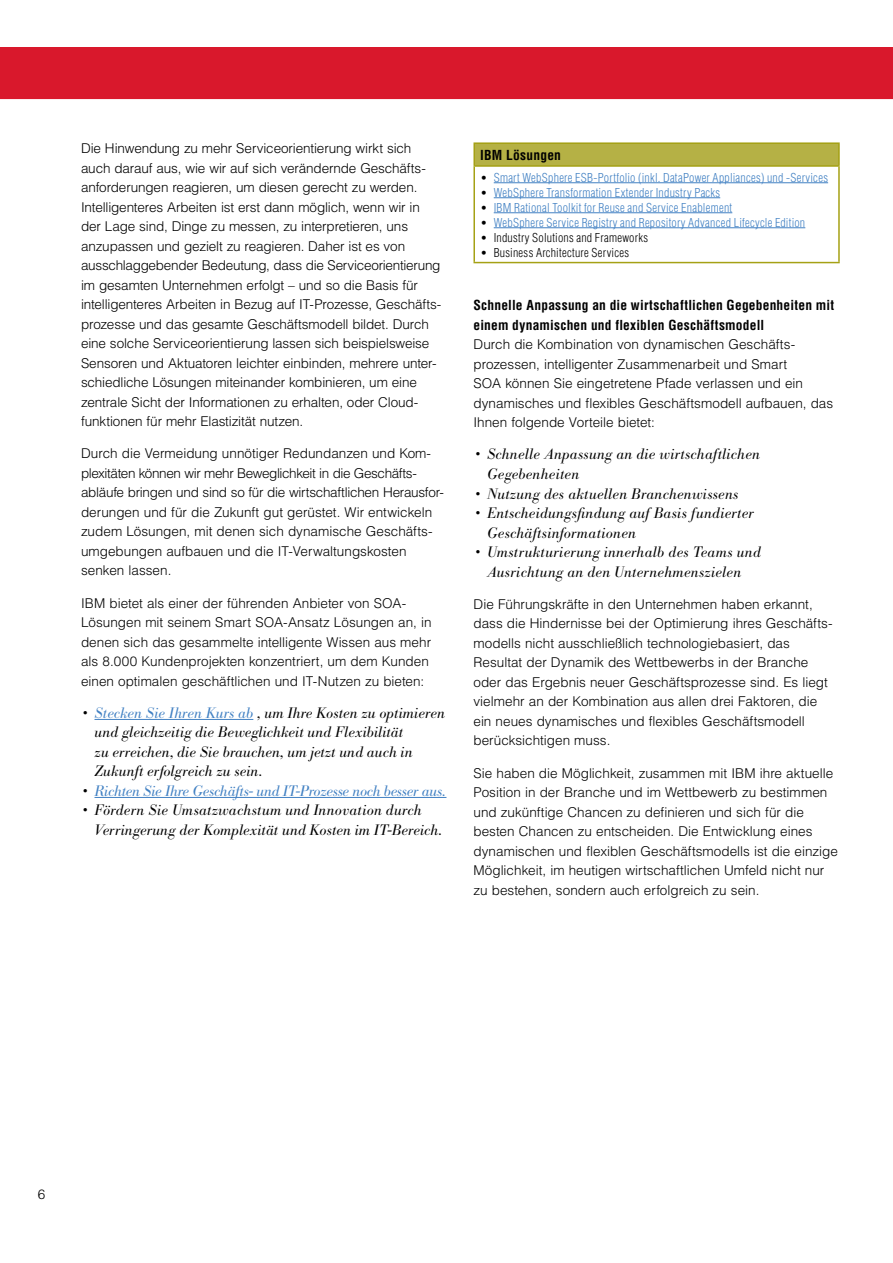
<style>
.page{position:relative;width:893px;height:1263px;background:#fff}
.page>*{position:absolute;margin:0;border:0;box-sizing:border-box;transform-origin:0 0}
.t1{font:italic 300 15px/19.5px "Bodoni BE";letter-spacing:.015em;color:#000}
.t2{font:italic 300 15px "Bodoni BE";letter-spacing:-.015em;color:#4281c3}
.t3{font:300 13.5px/19.5px "Helvetica";color:#000}
.t4{font:700 condensed 13.5px/19.5px "Helvetica";letter-spacing:.015em;color:#000}
.t5{font:300 condensed 12px/15px "Helvetica";letter-spacing:.02em;color:#4281c3}
.t6{font:300 condensed 12px/15px "Helvetica";letter-spacing:.02em;color:#000}
.t7{font:700 12px/15px "Helvetica";color:#000;text-align:justify}
.s1{color:#4281c3}
</style>
<div class="page">
<div style="left:0;top:47px;width:893px;height:54px;background:#d9182c"></div>
<div style="left:0;top:99px;width:893px;height:5px;background:#fff"></div>
<hr style="left:94px;top:719px;width:159px;height:1px;background:#4281c3">
<hr style="left:94px;top:797px;width:352px;height:1px;background:#4281c3">
<div style="left:474px;top:143px;width:365px;height:23px;background:#b5b145"></div>
<hr style="left:473px;top:142px;width:367px;height:2px;background:#a5a115">
<hr style="left:473px;top:144px;width:2px;height:21px;background:#a5a115">
<hr style="left:838px;top:144px;width:2px;height:21px;background:#a5a115">
<hr style="left:473px;top:165px;width:367px;height:2px;background:#a5a115">
<hr style="left:473px;top:167px;width:2px;height:95px;background:#a5a115">
<hr style="left:838px;top:167px;width:2px;height:95px;background:#a5a115">
<hr style="left:473px;top:262px;width:367px;height:1px;background:#a5a115">
<hr style="left:494px;top:182px;width:334px;height:1px;background:#4281c3">
<hr style="left:494px;top:197px;width:226px;height:1px;background:#4281c3">
<hr style="left:494px;top:212px;width:238px;height:1px;background:#4281c3">
<hr style="left:494px;top:227px;width:311px;height:1px;background:#4281c3">
<p class="t3" style="left:81px;top:138px;width:362px">Die Hinwendung zu mehr Serviceorientierung wirkt sich auch darauf aus, wie wir auf sich verändernde Geschäfts&shy;anforderungen reagieren, um diesen gerecht zu werden.<br>Intelligenteres Arbeiten ist erst dann möglich, wenn wir in der Lage sind, Dinge zu messen, zu interpretieren, uns anzupassen und gezielt zu reagieren. Daher ist es von ausschlaggebender Bedeutung, dass die Serviceorientierung im gesamten Unternehmen erfolgt – und so die Basis für intelligenteres Arbeiten in Bezug auf IT-Prozesse, Geschäfts&shy;prozesse und das gesamte Geschäftsmodell bildet. Durch eine solche Serviceorientierung lassen sich beispielsweise Sensoren und Aktuatoren leichter einbinden, mehrere unter&shy;schiedliche Lösungen miteinander kombinieren, um eine zentrale Sicht der Informationen zu erhalten, oder Cloud&shy;funktionen für mehr Elastizität nutzen.</p>
<p class="t3" style="left:81px;top:443px;width:364px">Durch die Vermeidung unnötiger Redundanzen und Kom&shy;plexitäten können wir mehr Beweglichkeit in die Geschäfts&shy;abläufe bringen und sind so für die wirtschaftlichen Herausfor&shy;derungen und für die Zukunft gut gerüstet. Wir entwickeln zudem Lösungen, mit denen sich dynamische Geschäfts&shy;umgebungen aufbauen und die IT-Verwaltungskosten senken lassen.</p>
<p class="t3" style="left:81px;top:593px;width:352px">IBM bietet als einer der führenden Anbieter von SOA-Lösungen mit seinem Smart SOA-Ansatz Lösungen an, in denen sich das gesammelte intelligente Wissen aus mehr als 8.000 Kundenprojekten konzentriert, um dem Kunden einen optimalen geschäftlichen und IT-Nutzen zu bieten:</p>
<p class="t1" style="left:94px;top:703px;width:352px"><span class="s1">Stecken Sie Ihren Kurs ab</span> , um Ihre Kosten zu optimieren und gleichzeitig die Beweglichkeit und Flexibilität<br>zu erreichen, die Sie brauchen, um jetzt und auch in Zukunft erfolgreich zu sein.</p>
<p class="t2" style="left:94px;top:782px;width:353px">Richten Sie Ihre Geschäfts- und IT-Prozesse noch besser aus.</p>
<p class="t1" style="left:94px;top:801px;width:349px">Fördern Sie Umsatzwachstum und Innovation durch<br>Verringerung der Komplexität und Kosten im IT-Bereich.</p>
<p class="t1" style="left:82px;top:703px;width:6px">•</p>
<p class="t1" style="left:82px;top:781px;width:6px">• •</p>
<p class="t4" style="left:480px;top:145px;width:82px">IBM Lösungen</p>
<p class="t5" style="left:494px;top:170px;width:336px">Smart WebSphere ESB-Portfolio (inkl. DataPower Appliances) und -Services WebSphere Transformation Extender Industry Packs<br>IBM Rational Toolkit for Reuse and Service Enablement<br>WebSphere Service Registry and Repository Advanced Lifecycle Edition</p>
<p class="t6" style="left:494px;top:230px;width:156px">Industry Solutions and Frameworks<br>Business Architecture Services</p>
<p class="t7" style="left:482px;top:170px;width:6px">• • • • • •</p>
<p class="t4" style="left:473px;top:295px;width:362px">Schnelle Anpassung an die wirtschaftlichen Gegebenheiten mit einem dynamischen und flexiblen Geschäftsmodell</p>
<p class="t3" style="left:473px;top:334px;width:361px">Durch die Kombination von dynamischen Geschäfts&shy;prozessen, intelligenter Zusammenarbeit und Smart<br>SOA können Sie eingetretene Pfade verlassen und ein dynamisches und flexibles Geschäftsmodell aufbauen, das Ihnen folgende Vorteile bietet:</p>
<p class="t1" style="left:487px;top:445px;width:275px">Schnelle Anpassung an die wirtschaftlichen Gegebenheiten<br>Nutzung des aktuellen Branchenwissens Entscheidungsfindung auf Basis fundierter Geschäftsinformationen<br>Umstrukturierung innerhalb des Teams und Ausrichtung an den Unternehmenszielen</p>
<p class="t3" style="left:473px;top:594px;width:361px">Die Führungskräfte in den Unternehmen haben erkannt, dass die Hindernisse bei der Optimierung ihres Geschäfts&shy;modells nicht ausschließlich technologiebasiert, das Resultat der Dynamik des Wettbewerbs in der Branche oder das Ergebnis neuer Geschäftsprozesse sind. Es liegt vielmehr an der Kombination aus allen drei Faktoren, die ein neues dynamisches und flexibles Geschäftsmodell berücksichtigen muss.</p>
<p class="t3" style="left:473px;top:763px;width:366px">Sie haben die Möglichkeit, zusammen mit IBM ihre aktuelle Position in der Branche und im Wettbewerb zu bestimmen und zukünftige Chancen zu definieren und sich für die besten Chancen zu entscheiden. Die Entwicklung eines dynamischen und flexiblen Geschäftsmodells ist die einzige Möglichkeit, im heutigen wirtschaftlichen Umfeld nicht nur zu bestehen, sondern auch erfolgreich zu sein.</p>
<p class="t1" style="left:475px;top:445px;width:6px">•</p>
<p class="t1" style="left:475px;top:484px;width:6px">• •</p>
<p class="t1" style="left:475px;top:542px;width:6px">•</p>
</div>
